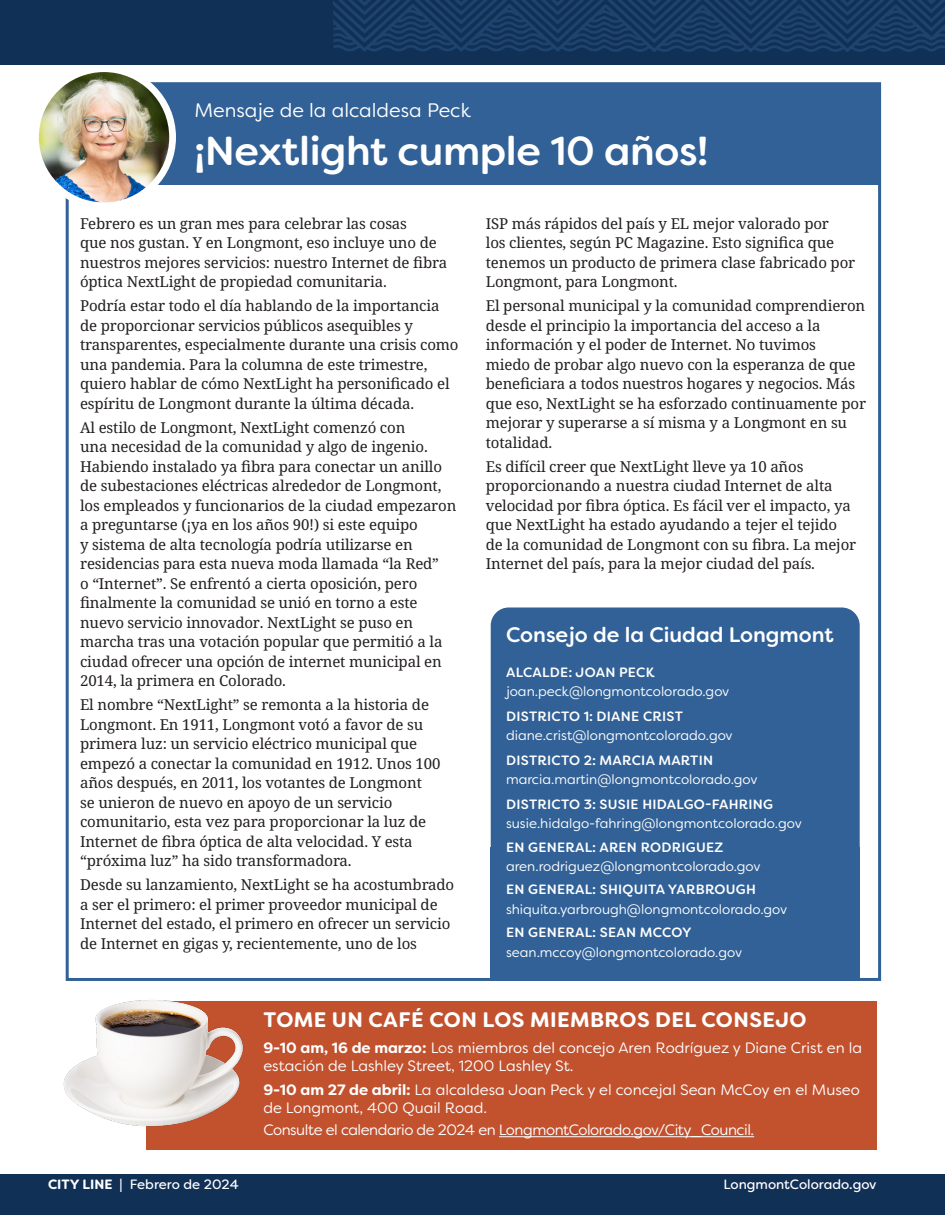
<style>
.page{position:relative;width:945px;height:1215px;background:#fff}
.page>*{position:absolute;margin:0;border:0;box-sizing:border-box;transform-origin:0 0}
.body_copy{font:500 40.5px "Filson Soft";letter-spacing:-.01em;color:#fff}
.t1{font:700 21px "Filson Soft";letter-spacing:.02em;color:#fff}
.body_copy-2{font:500 21px "Filson Soft";color:#fff}
.body_copy-3{font:19.5px "Filson Soft";color:#fff}
.t2{font:15px/19.5px "Noto Serif";letter-spacing:-.01em;color:#231f20}
.t3{font:15px/18px "Filson Soft";color:#fff}
.t4{font:15px "Filson Soft";letter-spacing:-.03em;color:#fff}
.t5{font:13.5px "Filson Soft";color:#fff}
.t6{font:500 13.5px "Filson Soft";letter-spacing:.02em;color:#fff}
.t7{font:13.5px "Filson Soft";color:#fff}
.s1{font-weight:700}
</style>
<div class="page">
<div style="left:932px;top:0;width:13px;height:65px;background:#113056"></div>
<div style="left:0;top:1174px;width:945px;height:41px;background:#113056"></div>
<div style="left:0;top:0;width:931px;height:65px;background:#113056"></div>
<svg style="left:333px;top:0;width:612px;height:52px"></svg>
<div style="left:147px;top:1001px;width:730px;height:149px;background:#c2512e"></div>
<div style="left:67px;top:84px;width:813px;height:100px;background:#316196"></div>
<img style="left:40px;top:73px;width:131px;height:133px">
<div style="left:32px;top:65px;width:144px;height:144px;border:7px solid #fff;border-radius:50%"></div>
<img style="left:63px;top:961px;width:208px;height:189px">
<hr style="left:499px;top:1136px;width:255px;height:1px;background:#fff">
<div style="left:491px;top:608px;width:369px;height:355px;background:#316196;border-radius:18px"></div>
<div style="left:491px;top:847px;width:369px;height:134px;background:#316196"></div>
<p class="body_copy-3" style="left:195px;top:98px;width:278px">Mensaje de la alcaldesa Peck</p>
<p class="body_copy" style="left:195px;top:125px;width:516px">¡Nextlight cumple 10 años!</p>
<p class="t2" style="left:80px;top:214px;width:369px">Febrero es un gran mes para celebrar las cosas<br>que nos gustan. Y en Longmont, eso incluye uno de nuestros mejores servicios: nuestro Internet de fibra óptica NextLight de propiedad comunitaria.</p>
<p class="t2" style="left:80px;top:297px;width:380px">Podría estar todo el día hablando de la importancia de proporcionar servicios públicos asequibles y transparentes, especialmente durante una crisis como una pandemia. Para la columna de este trimestre, quiero hablar de cómo NextLight ha personificado el espíritu de Longmont durante la última década.</p>
<p class="t2" style="left:80px;top:418px;width:378px">Al estilo de Longmont, NextLight comenzó con<br>una necesidad de la comunidad y algo de ingenio.<br>Habiendo instalado ya fibra para conectar un anillo de subestaciones eléctricas alrededor de Longmont, los empleados y funcionarios de la ciudad empezaron a preguntarse (¡ya en los años 90!) si este equipo<br>y sistema de alta tecnología podría utilizarse en residencias para esta nueva moda llamada “la Red”<br>o “Internet”. Se enfrentó a cierta oposición, pero finalmente la comunidad se unió en torno a este nuevo servicio innovador. NextLight se puso en marcha tras una votación popular que permitió a la ciudad ofrecer una opción de internet municipal en 2014, la primera en Colorado.</p>
<p class="t2" style="left:80px;top:696px;width:362px">El nombre “NextLight” se remonta a la historia de Longmont. En 1911, Longmont votó a favor de su primera luz: un servicio eléctrico municipal que empezó a conectar la comunidad en 1912. Unos 100 años después, en 2011, los votantes de Longmont<br>se unieron de nuevo en apoyo de un servicio comunitario, esta vez para proporcionar la luz de Internet de fibra óptica de alta velocidad. Y esta “próxima luz” ha sido transformadora.</p>
<p class="t2" style="left:80px;top:876px;width:376px">Desde su lanzamiento, NextLight se ha acostumbrado a ser el primero: el primer proveedor municipal de Internet del estado, el primero en ofrecer un servicio de Internet en gigas y, recientemente, uno de los</p>
<p class="t2" style="left:486px;top:214px;width:371px">ISP más rápidos del país y EL mejor valorado por<br>los clientes, según PC Magazine. Esto significa que tenemos un producto de primera clase fabricado por Longmont, para Longmont.</p>
<p class="t2" style="left:486px;top:297px;width:382px">El personal municipal y la comunidad comprendieron desde el principio la importancia del acceso a la información y el poder de Internet. No tuvimos<br>miedo de probar algo nuevo con la esperanza de que beneficiara a todos nuestros hogares y negocios. Más que eso, NextLight se ha esforzado continuamente por mejorar y superarse a sí misma y a Longmont en su totalidad.</p>
<p class="t2" style="left:486px;top:457px;width:372px">Es difícil creer que NextLight lleve ya 10 años proporcionando a nuestra ciudad Internet de alta velocidad por fibra óptica. Es fácil ver el impacto, ya que NextLight ha estado ayudando a tejer el tejido de la comunidad de Longmont con su fibra. La mejor Internet del país, para la mejor ciudad del país.</p>
<p class="body_copy-2" style="left:506px;top:621px;width:329px">Consejo de la Ciudad Longmont</p>
<p class="t6" style="left:506px;top:663px;width:150px">ALCALDE: JOAN PECK</p>
<p class="t5" style="left:506px;top:683px;width:225px">joan.peck@longmontcolorado.gov</p>
<p class="t6" style="left:506px;top:707px;width:178px">DISTRICTO 1: DIANE CRIST</p>
<p class="t5" style="left:506px;top:727px;width:228px">diane.crist@longmontcolorado.gov</p>
<p class="t6" style="left:506px;top:751px;width:209px">DISTRICTO 2: MARCIA MARTIN</p>
<p class="t5" style="left:506px;top:771px;width:253px">marcia.martin@longmontcolorado.gov</p>
<p class="t6" style="left:506px;top:795px;width:269px">DISTRICTO 3: SUSIE HIDALGO-FAHRING</p>
<p class="t5" style="left:506px;top:815px;width:297px">susie.hidalgo-fahring@longmontcolorado.gov</p>
<p class="t6" style="left:506px;top:838px;width:219px">EN GENERAL: AREN RODRIGUEZ</p>
<p class="t5" style="left:506px;top:858px;width:256px">aren.rodriguez@longmontcolorado.gov</p>
<p class="t6" style="left:506px;top:881px;width:251px">EN GENERAL: SHIQUITA YARBROUGH</p>
<p class="t5" style="left:506px;top:901px;width:283px">shiquita.yarbrough@longmontcolorado.gov</p>
<p class="t6" style="left:506px;top:924px;width:187px">EN GENERAL: SEAN MCCOY</p>
<p class="t5" style="left:506px;top:943px;width:238px">sean.mccoy@longmontcolorado.gov</p>
<p class="t1" style="left:264px;top:1006px;width:545px">TOME UN CAFÉ CON LOS MIEMBROS DEL CONSEJO</p>
<p class="t3" style="left:263px;top:1038px;width:600px"><span class="s1">9-10 am, 16 de marzo:</span> Los miembros del concejo Aren Rodríguez y Diane Crist en la estación de Lashley Street, 1200 Lashley St.</p>
<p class="t3" style="left:263px;top:1080px;width:598px"><span class="s1">9-10 am 27 de abril:</span> La alcaldesa Joan Peck y el concejal Sean McCoy en el Museo de Longmont, 400 Quail Road.</p>
<p class="t4" style="left:263px;top:1120px;width:492px">Consulte el calendario de 2024 en LongmontColorado.gov/City_Council.</p>
<p class="t7" style="left:48px;top:1175px;width:192px"><span class="s1">CITY LINE</span> | Febrero de 2024</p>
<p class="t7" style="left:723px;top:1175px;width:155px">LongmontColorado.gov</p>
</div>
